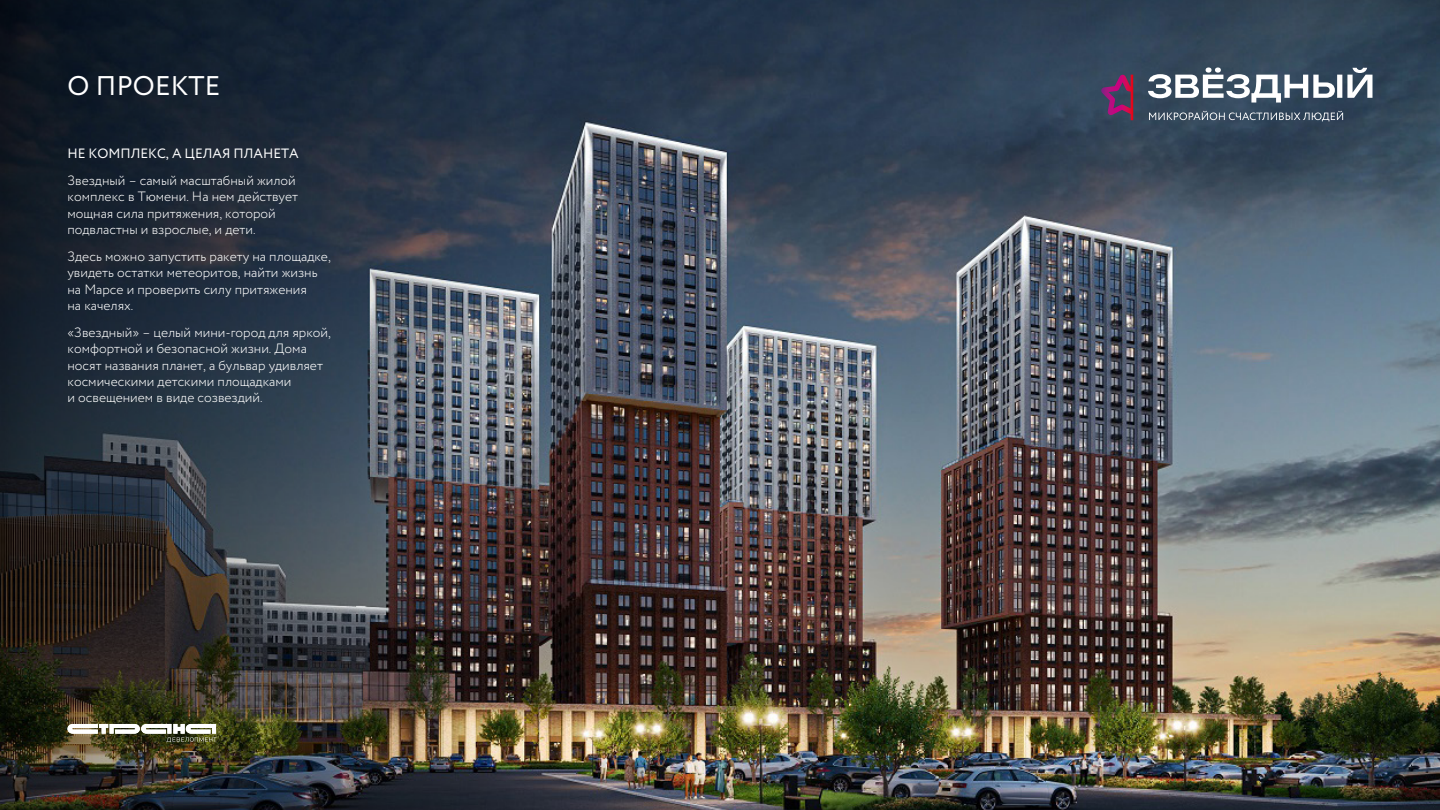
<style>
.page{position:relative;width:1440px;height:810px;background:#fff}
.page>*{position:absolute;margin:0;border:0;box-sizing:border-box;transform-origin:0 0}
.t1{font:27px "Circe";letter-spacing:.01em;color:#fff}
.t2{font:300 13.5px/16.2px "Circe";color:#fff}
.t3{font:13.5px "Circe";color:#fff}
</style>
<div class="page">
<img style="left:0;top:0;width:1440px;height:810px">
<img style="left:1px;top:1px;width:512px;height:808px">
<svg style="left:1148px;top:68px;width:224px;height:35px"></svg>
<svg style="left:1101px;top:75px;width:32px;height:45px"></svg>
<svg style="left:1149px;top:111px;width:194px;height:10px"></svg>
<svg style="left:68px;top:724px;width:149px;height:18px"></svg>
<h1 class="t1" style="left:68px;top:68px;width:154px">О ПРОЕКТЕ</h1>
<p class="t3" style="left:68px;top:144px;width:233px">НЕ КОМПЛЕКС, А ЦЕЛАЯ ПЛАНЕТА</p>
<p class="t2" style="left:68px;top:173px;width:232px">Звездный – самый масштабный жилой комплекс в Тюмени. На нем действует мощная сила притяжения, которой подвластны и взрослые, и дети.</p>
<p class="t2" style="left:68px;top:249px;width:265px">Здесь можно запустить ракету на площадке, увидеть остатки метеоритов, найти жизнь на Марсе и проверить силу притяжения<br>на качелях.</p>
<p class="t2" style="left:68px;top:325px;width:265px">«Звездный» – целый мини-город для яркой, комфортной и безопасной жизни. Дома носят названия планет, а бульвар удивляет космическими детскими площадками<br>и освещением в виде созвездий.</p>
</div>
